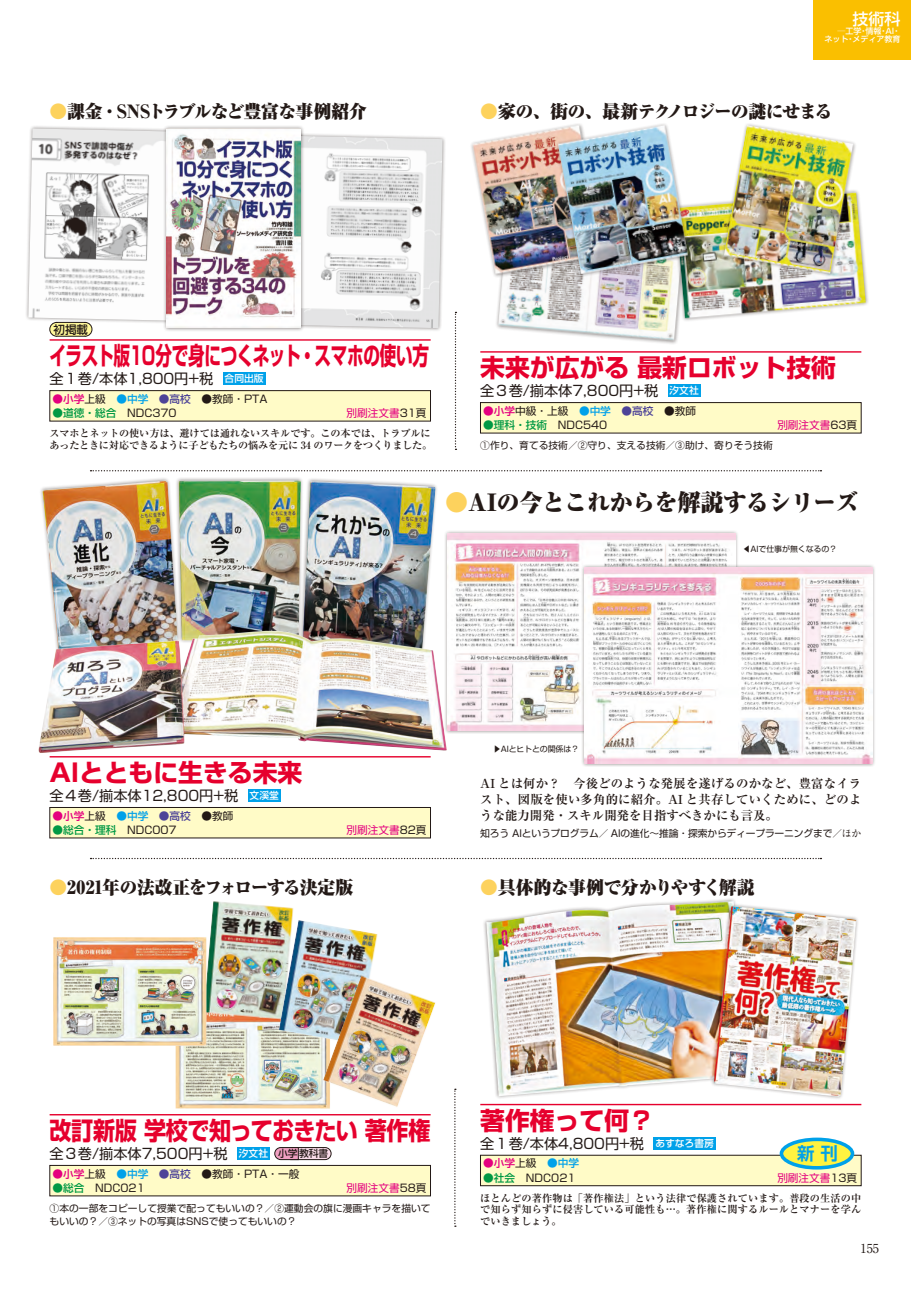
<style>
.page{position:relative;width:911px;height:1290px;background:#fff}
.page>*{position:absolute;margin:0;border:0;box-sizing:border-box;transform-origin:0 0}
.t1{font:700 24.75px "Shin Go Pro";letter-spacing:-.01em;color:#e6002d}
.t2{font:700 24.75px "Shin Go Pro";letter-spacing:-.01em;color:#e6002d;scale:.67 1}
.t3{font:700 24.75px "Shin Go Pro";letter-spacing:-.01em;color:#e6002d;scale:.89 1}
.t4{font:900 23px "Ryumin Pro";letter-spacing:-.015em;color:#231916}
.t5{font:900 17.75px "Ryumin Pro";letter-spacing:-.025em;color:#231916}
.t6{font:900 17.75px "Ryumin Pro";letter-spacing:-.06em;color:#231916}
.t7{font:700 17.5px "Shin Go Pro De";color:#00a1e9}
.t8{font:500 16px "Shin Go Pro";color:#fff}
.t9{font:14.12px "Shin Go Pro";color:#231916}
.t10{font:700 12.38px/16px "Ryumin Pro";color:#231916;text-align:justify}
.t11{font:12.38px "Ryumin Pro";color:#231916}
.t12{font:500 11.5px "Shin Go Pro";color:#231916}
.t13{font:10.62px "Shin Go Pro";color:#231916}
.t14{font:10.62px "Shin Go Pro";color:#e4007f}
.t15{font:500 10.62px "Shin Go Pro";color:#e4007f}
.t16{font:700 10.12px/11.5px "Ryumin Pro";letter-spacing:-.01em;color:#231916;text-align:justify}
.t17{font:9.75px/13.2px "Shin Go Pro";color:#231916}
.t18{font:8px "Shin Go Pro";letter-spacing:-.015em;color:#231916}
.t19{font:500 8px/8px "Shin Go Pro";color:#fff;text-align:right}
.s1{color:#fdd25d}
.s2{font-weight:500;font-size:9.75px;color:#fff}
.s3{font-weight:500;color:#e4007f}
.s4{font-weight:500;color:#00a1e9}
.s5{font-weight:500;color:#4d4398}
.s6{font-weight:500;color:#094}
.s7{color:#231916}
.s8{font-family:"Ryumin Pro"}
.s9{font-weight:500;font-size:9.75px}
.s10{font-weight:400;color:#231916}
.s11{color:#00a1e9}
</style>
<div class="page">
<svg style="left:455px;top:312px;width:1px;height:138px"></svg>
<svg style="left:90px;top:858px;width:731px;height:1px"></svg>
<svg style="left:90px;top:470px;width:731px;height:1px"></svg>
<svg style="left:454px;top:1088px;width:2px;height:139px"></svg>
<img style="left:40px;top:477px;width:397px;height:152px">
<img style="left:496px;top:278px;width:183px;height:66px">
<img style="left:673px;top:192px;width:193px;height:130px">
<img style="left:722px;top:124px;width:136px;height:156px">
<img style="left:471px;top:128px;width:83px;height:149px">
<img style="left:554px;top:124px;width:137px;height:156px">
<div style="left:444px;top:530px;width:295px;height:204px;background:#231916;opacity:.5"></div>
<img style="left:448px;top:534px;width:287px;height:196px">
<div style="left:581px;top:563px;width:295px;height:204px;background:#231916;opacity:.5"></div>
<img style="left:585px;top:567px;width:287px;height:197px">
<div style="left:25px;top:125px;width:279px;height:202px;background:#231916;opacity:.5"></div>
<img style="left:28px;top:128px;width:135px;height:195px">
<div style="left:167px;top:130px;width:279px;height:202px;background:#231916;opacity:.5"></div>
<img style="left:304px;top:133px;width:138px;height:195px">
<img style="left:38px;top:629px;width:411px;height:124px">
<img style="left:175px;top:1022px;width:144px;height:87px">
<img style="left:207px;top:901px;width:87px;height:121px">
<img style="left:274px;top:918px;width:104px;height:129px">
<img style="left:319px;top:973px;width:117px;height:136px">
<img style="left:53px;top:937px;width:154px;height:112px">
<img style="left:484px;top:898px;width:374px;height:201px">
<div style="left:163px;top:124px;width:141px;height:207px;background:#231916;opacity:.5"></div>
<img style="left:167px;top:128px;width:134px;height:200px">
<div style="left:813px;top:0;width:98px;height:60px;background:#fabf00"></div>
<hr style="left:50px;top:756px;width:381px;height:1px;background:#e6002d">
<div style="left:248px;top:789px;width:33px;height:13px;background:#00a1e9"></div>
<div style="left:50px;top:807px;width:380px;height:31px;background:#fffbc7"></div>
<div style="left:50px;top:807px;width:381px;height:31px;border:1px solid #231916"></div>
<hr style="left:480px;top:351px;width:381px;height:2px;background:#e6002d">
<div style="left:667px;top:384px;width:33px;height:13px;background:#00a1e9"></div>
<div style="left:480px;top:403px;width:381px;height:30px;background:#fffbc7"></div>
<div style="left:480px;top:402px;width:381px;height:31px;border:1px solid #231916"></div>
<hr style="left:50px;top:1114px;width:381px;height:1px;background:#e6002d">
<div style="left:237px;top:1147px;width:33px;height:13px;background:#00a1e9"></div>
<svg style="left:274px;top:1147px;width:57px;height:13px"></svg>
<div style="left:50px;top:1165px;width:380px;height:31px;background:#fffbc7"></div>
<div style="left:50px;top:1165px;width:381px;height:31px;border:1px solid #231916"></div>
<hr style="left:480px;top:1104px;width:381px;height:1px;background:#e6002d">
<div style="left:653px;top:1137px;width:62px;height:12px;background:#00a1e9"></div>
<div style="left:480px;top:1155px;width:381px;height:31px;background:#fffbc7"></div>
<div style="left:480px;top:1155px;width:381px;height:31px;border:1px solid #231916"></div>
<div style="left:781px;top:1139px;width:71px;height:29px;background:#fff340;border-radius:50%"></div>
<div style="left:779px;top:1137px;width:75px;height:32px;border:4px solid #00a1e9;border-radius:50%"></div>
<hr style="left:50px;top:339px;width:381px;height:2px;background:#e6002d">
<div style="left:223px;top:373px;width:42px;height:12px;background:#00a1e9"></div>
<div style="left:50px;top:391px;width:380px;height:30px;background:#fffbc7"></div>
<div style="left:50px;top:390px;width:381px;height:31px;border:1px solid #231916"></div>
<svg style="left:49px;top:322px;width:43px;height:15px"></svg>
<h3 class="t5" style="left:50px;top:98px;width:319px"><span class="s1">●</span>課金・SNSトラブルなど豊富な事例紹介</h3>
<h3 class="t8" style="left:852px;top:5px;width:49px">技術科</h3>
<p class="t19" style="left:824px;top:26px;width:77px">─工学・情報・AI・<br>ネット・メディア教育</p>
<h3 class="t6" style="left:480px;top:98px;width:353px"><span class="s1">●</span>家の、街の、最新テクノロジーの謎にせまる</h3>
<p class="t12" style="left:54px;top:320px;width:36px">初掲載</p>
<h1 class="t2" style="left:49px;top:336px;width:568px">イラスト版10分で身につくネット・スマホの使い方</h1>
<h3 class="t9" style="left:50px;top:367px;width:215px">全１巻/本体1,800円+税 <span class="s2">合同出版</span></h3>
<p class="t13" style="left:53px;top:390px;width:216px"><span class="s3">●小学</span>上級　<span class="s4">●中学</span> <span class="s5">●高校</span> ●教師・PTA</p>
<p class="t13" style="left:53px;top:404px;width:126px"><span class="s6">●道徳・総合</span>　NDC370</p>
<p class="t14" style="left:347px;top:404px;width:81px">別刷注文書<span class="s7">31頁</span></p>
<p class="t16" style="left:50px;top:427px;width:384px">スマホとネットの使い方は、避けては通れないスキルです。この本では、トラブルにあったときに対応できるように子どもたちの悩みを元に 34 のワークをつくりました。</p>
<h1 class="t1" style="left:480px;top:348px;width:357px">未来が広がる 最新ロボット技術</h1>
<h3 class="t9" style="left:480px;top:379px;width:220px">全３巻/揃本体7,800円+税 <span class="s2">汐文社</span></h3>
<p class="t13" style="left:483px;top:402px;width:225px"><span class="s3">●小学</span>中級・上級　<span class="s4">●中学</span> <span class="s5">●高校</span> ●教師　</p>
<p class="t13" style="left:483px;top:416px;width:126px"><span class="s6">●理科・技術</span>　NDC540</p>
<p class="t14" style="left:777px;top:416px;width:81px">別刷注文書<span class="s7">63頁</span></p>
<p class="t17" style="left:480px;top:437px;width:294px">①作り、育てる技術／②守り、支える技術／③助け、寄りそう技術</p>
<h2 class="t4" style="left:445px;top:484px;width:415px"><span class="s1">●</span>AIの今とこれからを解説するシリーズ</h2>
<p class="t18" style="left:742px;top:542px;width:96px">◀AIで仕事が無くなるの？</p>
<p class="t18" style="left:493px;top:742px;width:88px">▶AIとヒトとの関係は？</p>
<h1 class="t1" style="left:50px;top:753px;width:254px">AIとともに生きる未来</h1>
<h3 class="t9" style="left:50px;top:784px;width:231px">全４巻/揃本体12,800円+税 <span class="s2">文溪堂</span></h3>
<p class="t13" style="left:53px;top:807px;width:182px"><span class="s3">●小学</span>上級　<span class="s4">●中学</span> <span class="s5">●高校</span> ●教師</p>
<p class="t13" style="left:53px;top:821px;width:126px"><span class="s6">●総合・理科</span>　NDC007</p>
<p class="t14" style="left:347px;top:821px;width:81px">別刷注文書<span class="s7">82頁</span></p>
<p class="t17" style="left:480px;top:825px;width:382px">知ろう AIというプログラム／ AIの進化～推論・探索からディープラーニングまで／<span class="s8">ほか</span></p>
<p class="t10" style="left:480px;top:774px;width:382px">AI とは何か？　今後どのような発展を遂げるのかなど、豊富なイラスト、図版を使い多角的に紹介。AI と共存していくために、どのような能力開発・スキル開発を目指すべきかにも言及。</p>
<h3 class="t5" style="left:50px;top:874px;width:305px"><span class="s1">●</span>2021年の法改正をフォローする決定版</h3>
<h3 class="t5" style="left:480px;top:874px;width:276px"><span class="s1">●</span>具体的な事例で分かりやすく解説</h3>
<h1 class="t3" style="left:49px;top:1111px;width:430px">改訂新版 学校で知っておきたい 著作権</h1>
<h3 class="t9" style="left:50px;top:1142px;width:280px">全３巻/揃本体7,500円+税 <span class="s2">汐文社</span> <span class="s9">小学教科書</span></h3>
<p class="t13" style="left:53px;top:1165px;width:248px"><span class="s3">●小学</span>上級　<span class="s4">●中学</span> <span class="s5">●高校</span> ●教師・PTA・一般</p>
<p class="t13" style="left:53px;top:1179px;width:94px"><span class="s6">●総合</span>　NDC021</p>
<p class="t14" style="left:347px;top:1179px;width:81px">別刷注文書<span class="s7">58頁</span></p>
<p class="t17" style="left:50px;top:1200px;width:382px">①本の一部をコピーして授業で配ってもいいの？／②運動会の旗に漫画キャラを描いてもいいの？／③ネットの写真はSNSで使ってもいいの？</p>
<h1 class="t1" style="left:480px;top:1101px;width:175px">著作権って何？</h1>
<h3 class="t9" style="left:480px;top:1132px;width:235px">全１巻/本体4,800円+税 <span class="s2">あすなろ書房</span></h3>
<p class="t15" style="left:483px;top:1154px;width:97px">●小学<span class="s10">上級　</span><span class="s11">●中学</span></p>
<p class="t13" style="left:483px;top:1169px;width:94px"><span class="s6">●社会</span>　NDC021</p>
<p class="t14" style="left:777px;top:1169px;width:81px">別刷注文書<span class="s7">13頁</span></p>
<h3 class="t7" style="left:797px;top:1139px;width:42px">新 刊</h3>
<p class="t16" style="left:480px;top:1192px;width:382px">ほとんどの著作物は「著作権法」という法律で保護されています。普段の生活の中で知らず知らずに侵害している可能性も…。著作権に関するルールとマナーを学んでいきましょう。</p>
<p class="t11" style="left:860px;top:1238px;width:20px">155</p>
</div>
